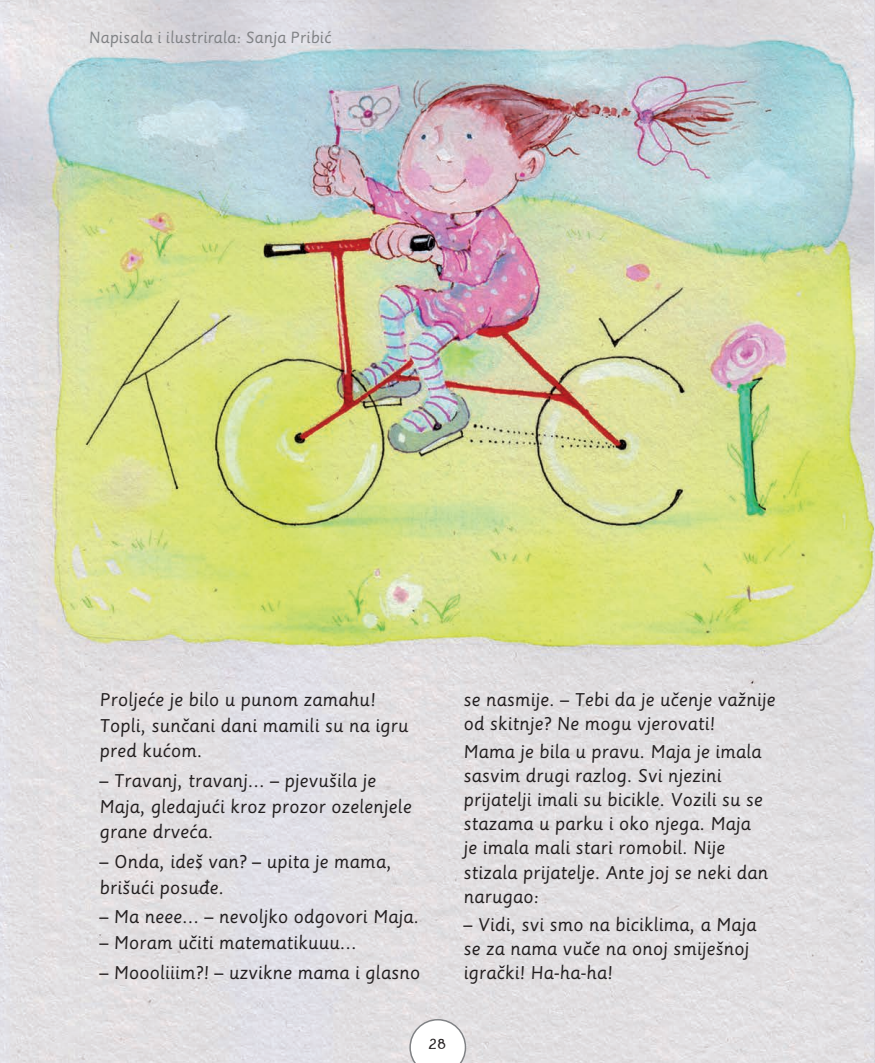
<style>
.page{position:relative;width:875px;height:1063px;background:#fff}
.page>*{position:absolute;margin:0;border:0;box-sizing:border-box;transform-origin:0 0}
.t1{font:700 19.5px "Pocket";color:#231f20}
.t2{font:18px/24px "Sassoon Primary";color:#231f20}
.t3{font:15.75px "Sassoon Primary";color:#808285}
</style>
<div class="page">
<img style="left:0;top:0;width:875px;height:1062px">
<svg style="left:409px;top:1018px;width:57px;height:44px"></svg>
<svg style="left:0;top:0;width:187px;height:131px;background:#cfdbdf"></svg>
<p class="t3" style="left:89px;top:27px;width:244px">Napisala i ilustrirala: Sanja Pribić</p>
<p class="t2" style="left:99px;top:686px;width:310px;line-height:25.7px">Proljeće je bilo u punom zamahu!<br>Topli, sunčani dani mamili su na igru pred kućom.</p>
<p class="t2" style="left:99px;top:767px;width:313px;line-height:25.7px">– Travanj, travanj... – pjevušila je<br>Maja, gledajući kroz prozor ozelenjele grane drveća.</p>
<p class="t2" style="left:99px;top:848px;width:293px;line-height:25.7px">– Onda, ideš van? – upita je mama, brišući posuđe.</p>
<p class="t2" style="left:99px;top:904px;width:321px">– Ma neee... – nevoljko odgovori Maja.</p>
<p class="t2" style="left:99px;top:930px;width:259px">– Moram učiti matematikuuu...</p>
<p class="t2" style="left:99px;top:960px;width:322px">– Moooliiim?! – uzvikne mama i glasno</p>
<p class="t2" style="left:463px;top:687px;width:313px">se nasmije. – Tebi da je učenje važnije od skitnje? Ne mogu vjerovati!</p>
<p class="t2" style="left:463px;top:739px;width:306px">Mama je bila u pravu. Maja je imala sasvim drugi razlog. Svi njezini prijatelji imali su bicikle. Vozili su se stazama u parku i oko njega. Maja je imala mali stari romobil. Nije stizala prijatelje. Ante joj se neki dan narugao:</p>
<p class="t2" style="left:463px;top:912px;width:294px">– Vidi, svi smo na biciklima, a Maja se za nama vuče na onoj smiješnoj igrački! Ha-ha-ha!</p>
<p class="t1" style="left:427px;top:1027px;width:20px">28</p>
</div>
